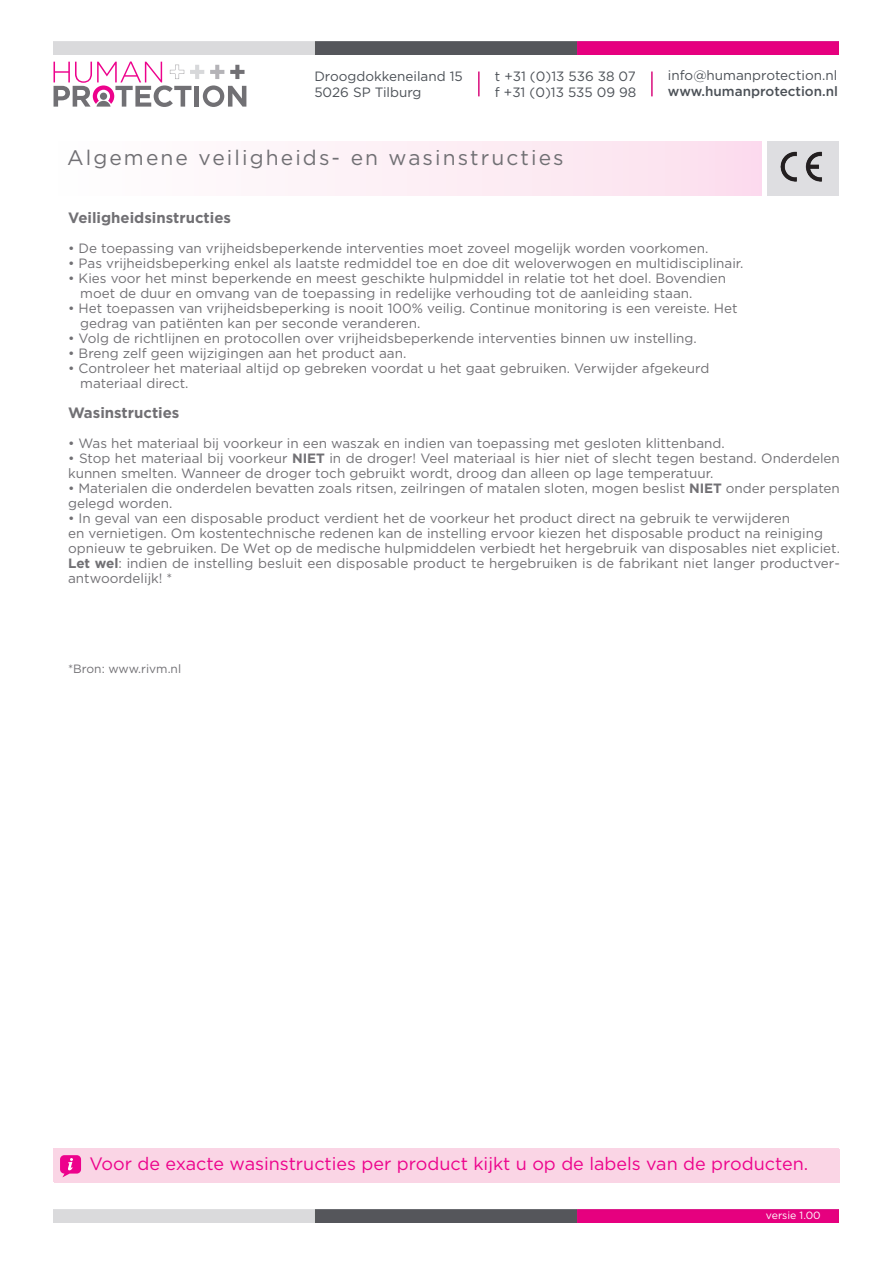
<style>
.page{position:relative;width:893px;height:1263px;background:#fff}
.page>*{position:absolute;margin:0;border:0;box-sizing:border-box;transform-origin:0 0}
.t1{font:21px "Gotham";letter-spacing:.1em;color:#717074}
.t2{font:18px "Gotham";color:#ed028c}
.t3{font:700 15px "Gotham";color:#717074}
.t4{font:13.5px/15px "Gotham";color:#717074}
.t5{font:13.5px/16.2px "Gotham";color:#4c5157}
.t6{font:500 13.5px "Gotham";color:#4c5157}
.t7{font:12px "Gotham";color:#717074}
.t8{font:10.5px "Gotham";color:#fff}
.s1{font-weight:700}
</style>
<div class="page">
<img style="left:53px;top:1209px;width:785px;height:13px">
<img style="left:53px;top:41px;width:785px;height:13px">
<svg style="left:53px;top:62px;width:193px;height:45px"></svg>
<hr style="left:651px;top:72px;width:2px;height:24px;background:#d90d7c">
<hr style="left:478px;top:72px;width:2px;height:24px;background:#d90d7c">
<div style="left:54px;top:1148px;width:785px;height:33px;background:#fad5e5"></div>
<div style="left:55px;top:141px;width:706px;height:55px;background:linear-gradient(to right,#fefffe,#fcdfed)"></div>
<div style="left:768px;top:141px;width:71px;height:55px;background:#dedee1"></div>
<div style="left:54px;top:1149px;width:785px;height:33px;background:#fad5e5"></div>
<svg style="left:60px;top:1155px;width:21px;height:22px"></svg>
<img style="left:780px;top:151px;width:42px;height:31px">
<p class="t5" style="left:314px;top:68px;width:150px">Droogdokkeneiland 15<br>5026 SP Tilburg</p>
<p class="t5" style="left:495px;top:68px;width:143px">t +31 (0)13 536 38 07 f +31 (0)13 535 09 98</p>
<p class="t5" style="left:668px;top:67px;width:171px">info@humanprotection.nl</p>
<p class="t6" style="left:668px;top:83px;width:172px">www.humanprotection.nl</p>
<p class="t1" style="left:67px;top:144px;width:498px">Algemene veiligheids- en wasinstructies</p>
<p class="t3" style="left:68px;top:207px;width:164px">Veiligheidsinstructies</p>
<p class="t4" style="left:68px;top:240px;width:642px">• De toepassing van vrijheidsbeperkende interventies moet zoveel mogelijk worden voorkomen.</p>
<p class="t4" style="left:68px;top:255px;width:677px">• Pas vrijheidsbeperking enkel als laatste redmiddel toe en doe dit weloverwogen en multidisciplinair.</p>
<p class="t4" style="left:68px;top:270px;width:660px">• Kies voor het minst beperkende en meest geschikte hulpmiddel in relatie tot het doel. Bovendien</p>
<p class="t4" style="left:80px;top:285px;width:614px">moet de duur en omvang van de toepassing in redelijke verhouding tot de aanleiding staan.</p>
<p class="t4" style="left:68px;top:300px;width:671px">• Het toepassen van vrijheidsbeperking is nooit 100% veilig. Continue monitoring is een vereiste. Het</p>
<p class="t4" style="left:80px;top:315px;width:342px">gedrag van patiënten kan per seconde veranderen.</p>
<p class="t4" style="left:68px;top:330px;width:630px">• Volg de richtlijnen en protocollen over vrijheidsbeperkende interventies binnen uw instelling.</p>
<p class="t4" style="left:68px;top:345px;width:340px">• Breng zelf geen wijzigingen aan het product aan.</p>
<p class="t4" style="left:68px;top:360px;width:643px">• Controleer het materiaal altijd op gebreken voordat u het gaat gebruiken. Verwijder afgekeurd</p>
<p class="t4" style="left:80px;top:375px;width:110px">materiaal direct.</p>
<p class="t3" style="left:68px;top:402px;width:113px">Wasinstructies</p>
<p class="t4" style="left:68px;top:435px;width:658px">• Was het materiaal bij voorkeur in een waszak en indien van toepassing met gesloten klittenband.</p>
<p class="t4" style="left:68px;top:450px;width:773px">• Stop het materiaal bij voorkeur <span class="s1">NIET</span> in de droger! Veel materiaal is hier niet of slecht tegen bestand. Onderdelen kunnen smelten. Wanneer de droger toch gebruikt wordt, droog dan alleen op lage temperatuur.</p>
<p class="t4" style="left:68px;top:480px;width:773px">• Materialen die onderdelen bevatten zoals ritsen, zeilringen of matalen sloten, mogen beslist <span class="s1">NIET</span> onder persplaten gelegd worden.</p>
<p class="t4" style="left:68px;top:510px;width:773px">• In geval van een disposable product verdient het de voorkeur het product direct na gebruik te verwijderen<br>en vernietigen. Om kostentechnische redenen kan de instelling ervoor kiezen het disposable product na reiniging opnieuw te gebruiken. De Wet op de medische hulpmiddelen verbiedt het hergebruik van disposables niet expliciet.</p>
<p class="t4" style="left:68px;top:555px;width:773px"><span class="s1">Let wel</span>: indien de instelling besluit een disposable product te hergebruiken is de fabrikant niet langer productver&shy;antwoordelijk! *</p>
<p class="t7" style="left:68px;top:661px;width:115px">*Bron: www.rivm.nl</p>
<p class="t2" style="left:89px;top:1151px;width:720px">Voor de exacte wasinstructies per product kijkt u op de labels van de producten.</p>
<p class="t8" style="left:766px;top:1208px;width:56px">versie 1.00</p>
</div>
